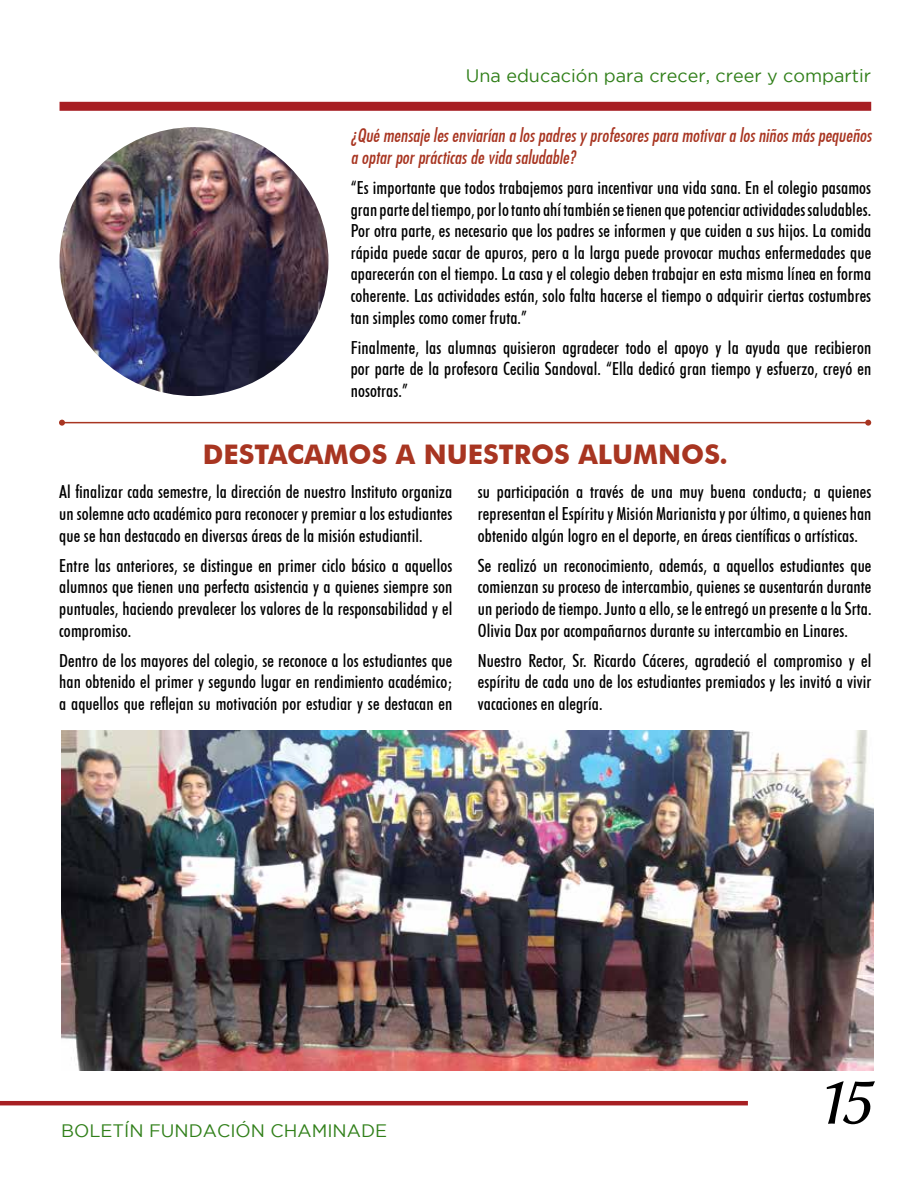
<style>
.page{position:relative;width:918px;height:1188px;background:#fff}
.page>*{position:absolute;margin:0;border:0;box-sizing:border-box;transform-origin:0 0}
.t1{font:69.3px "Lin Biolinum Slanted";color:#000}
.t2{font:700 27px "Futura BT";color:#a83521}
.t3{font:500 condensed 18px/21.6px "Futura BT";letter-spacing:.005em;color:#000;text-align:justify}
.t4{font:18px/21.6px "Futura Md Cn BT Italic";letter-spacing:.005em;color:#a83521}
.t5{font:18px "Gotham";color:#307f19}
</style>
<div class="page">
<hr style="left:0;top:1101px;width:748px;height:4px;background:#a71f23">
<div style="left:60px;top:102px;width:811px;height:9px;background:#a71f23"></div>
<img style="left:61px;top:731px;width:812px;height:339px">
<img style="left:60px;top:127px;width:268px;height:269px;border-radius:134px">
<hr style="left:62px;top:422px;width:806px;height:1px;background:#a83521">
<svg style="left:59px;top:420px;width:6px;height:6px"></svg>
<svg style="left:865px;top:420px;width:6px;height:6px"></svg>
<p class="t5" style="left:466px;top:66px;width:407px">Una educación para crecer, creer y compartir</p>
<p class="t4" style="left:351px;top:124px;width:522px">¿Qué mensaje les enviarían a los padres y profesores para motivar a los niños más pequeños a optar por prácticas de vida saludable?</p>
<p class="t3" style="left:351px;top:177px;width:522px">“Es importante que todos trabajemos para incentivar una vida sana. En el colegio pasamos gran parte del tiempo, por lo tanto ahí también se tienen que potenciar actividades saludables.<br>Por otra parte, es necesario que los padres se informen y que cuiden a sus hijos. La comida rápida puede sacar de apuros, pero a la larga puede provocar muchas enfermedades que aparecerán con el tiempo. La casa y el colegio deben trabajar en esta misma línea en forma coherente. Las actividades están, solo falta hacerse el tiempo o adquirir ciertas costumbres tan simples como comer fruta.”</p>
<p class="t3" style="left:351px;top:336px;width:522px">Finalmente, las alumnas quisieron agradecer todo el apoyo y la ayuda que recibieron por parte de la profesora Cecilia Sandoval. “Ella dedicó gran tiempo y esfuerzo, creyó en nosotras.”</p>
<h2 class="t2" style="left:203px;top:438px;width:70px">DESTACA</h2>
<h2 class="t2" style="left:324px;top:438px;width:195px">MOS A NUESTRO</h2>
<h2 class="t2" style="left:554px;top:438px;width:175px">S ALUMNOS.</h2>
<p class="t3" style="left:478px;top:481px;width:395px">su participación a través de una muy buena conducta; a quienes representan el Espíritu y Misión Marianista y por último, a quienes han obtenido algún logro en el deporte, en áreas científicas o artísticas.</p>
<p class="t3" style="left:478px;top:554px;width:395px">Se realizó un reconocimiento, además, a aquellos estudiantes que comienzan su proceso de intercambio, quienes se ausentarán durante un periodo de tiempo. Junto a ello, se le entregó un presente a la Srta.<br>Olivia Dax por acompañarnos durante su intercambio en Linares.</p>
<p class="t3" style="left:478px;top:649px;width:395px">Nuestro Rector, Sr. Ricardo Cáceres, agradeció el compromiso y el espíritu de cada uno de los estudiantes premiados y les invitó a vivir vacaciones en alegría.</p>
<p class="t3" style="left:59px;top:481px;width:395px">Al finalizar cada semestre, la dirección de nuestro Instituto organiza un solemne acto académico para reconocer y premiar a los estudiantes que se han destacado en diversas áreas de la misión estudiantil.</p>
<p class="t3" style="left:59px;top:554px;width:395px">Entre las anteriores, se distingue en primer ciclo básico a aquellos alumnos que tienen una perfecta asistencia y a quienes siempre son puntuales, haciendo prevalecer los valores de la responsabilidad y el compromiso.</p>
<p class="t3" style="left:59px;top:649px;width:395px">Dentro de los mayores del colegio, se reconoce a los estudiantes que han obtenido el primer y segundo lugar en rendimiento académico; a aquellos que reflejan su motivación por estudiar y se destacan en</p>
<p class="t5" style="left:61px;top:1120px;width:328px">BOLETÍN FUNDACIÓN CHAMINADE</p>
<h1 class="t1" style="left:812px;top:1062px;width:61px">15</h1>
</div>
